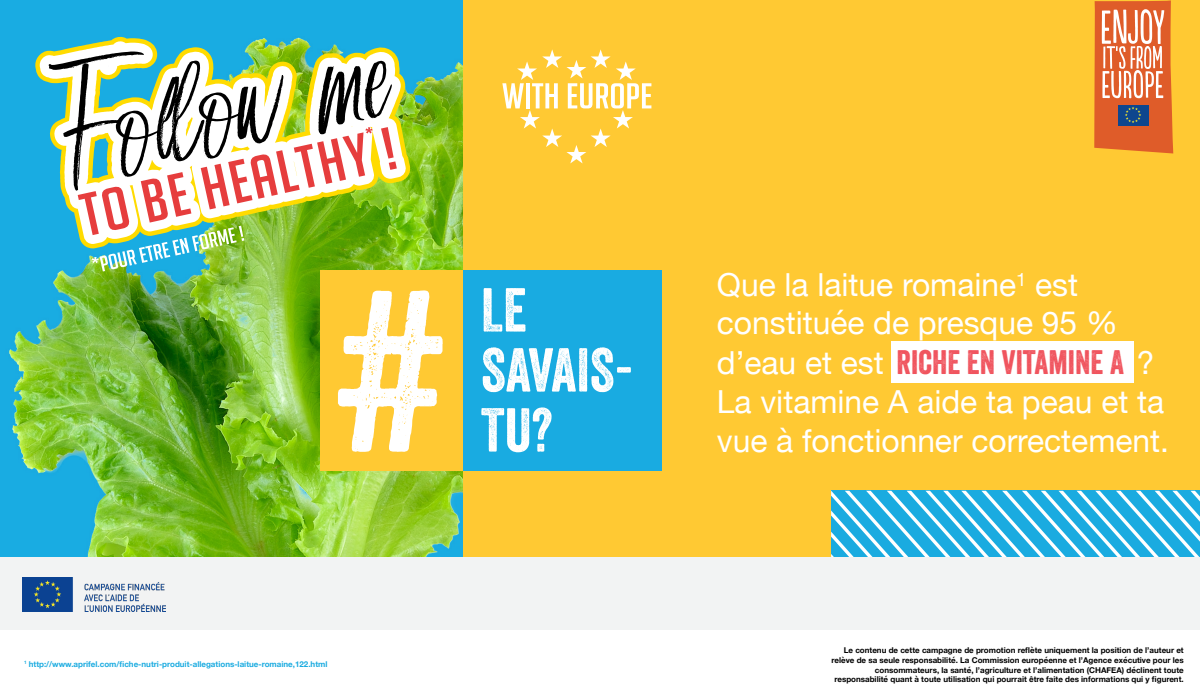
<style>
.page{position:relative;width:1200px;height:700px;background:#fff}
.page>*{position:absolute;margin:0;border:0;box-sizing:border-box;transform-origin:0 0}
.t1{font:222px "Veneer";color:#fff}
.t2{font:60px/60px "Veneer";color:#fff}
.t3{font:33px "Veneer";color:#f0545e}
.t4{font:31.7px/38.1px "Helvetica Neue";color:#fff}
.t5{font:700 8px/9.6px "Helvetica Neue";color:#000;text-align:right}
.t6{font:700 8px "Helvetica Neue";color:#1aabe0}
.s1{font-family:"Helvetica Neue";font-size:31.7px;color:#fff}
</style>
<div class="page">
<img style="left:0;top:0;width:463px;height:557px">
<div style="left:463px;top:0;width:737px;height:611px;background:#ffc933"></div>
<div style="left:891px;top:341px;width:243px;height:41px;background:#fff"></div>
<svg style="left:831px;top:491px;width:369px;height:66px;background:#4fbee7"></svg>
<div style="left:320px;top:270px;width:143px;height:201px;background:#ffc933"></div>
<div style="left:463px;top:270px;width:199px;height:201px;background:#19abe1"></div>
<svg style="left:1094px;top:0;width:79px;height:154px;background:#db7d53"></svg>
<div style="left:0;top:557px;width:1200px;height:73px;background:#f2f3f3"></div>
<img style="left:23px;top:577px;width:143px;height:34px">
<svg style="left:35px;top:36px;width:376px;height:212px;background:#39b2af"></svg>
<img style="left:39px;top:41px;width:368px;height:203px">
<svg style="left:49px;top:50px;width:343px;height:141px"></svg>
<svg style="left:381px;top:127px;width:16px;height:43px"></svg>
<svg style="left:78px;top:127px;width:294px;height:145px"></svg>
<svg style="left:502px;top:49px;width:149px;height:114px"></svg>
<h1 class="t1" style="left:339px;top:236px;width:104px">#</h1>
<h2 class="t2" style="left:481px;top:280px;width:154px">LE<br>SAVAIS-</h2>
<h2 class="t2" style="left:481px;top:400px;width:73px">TU?</h2>
<p class="t6" style="left:24px;top:658px;width:305px"><sup>1</sup> http://www.aprifel.com/fiche-nutri-produit-allegations-laitue-romaine,122.html</p>
<h3 class="t4" style="left:717px;top:268px;width:402px">Que la laitue romaine<sup>1</sup> est constituée de presque 95 %</h3>
<h3 class="t3" style="left:717px;top:342px;width:439px"><span class="s1">d’eau et est</span> RICHE EN VITAMINE A <span class="s1">?</span></h3>
<h3 class="t4" style="left:717px;top:385px;width:453px">La vitamine A aide ta peau et ta vue à fonctionner correctement.</h3>
<p class="t5" style="left:832px;top:646px;width:354px">Le contenu de cette campagne de promotion reflète uniquement la position de l’auteur et relève de sa seule responsabilité. La Commission européenne et l’Agence exécutive pour les consommateurs, la santé, l’agriculture et l’alimentation (CHAFEA) déclinent toute responsabilité quant à toute utilisation qui pourrait être faite des informations qui y figurent.</p>
</div>
